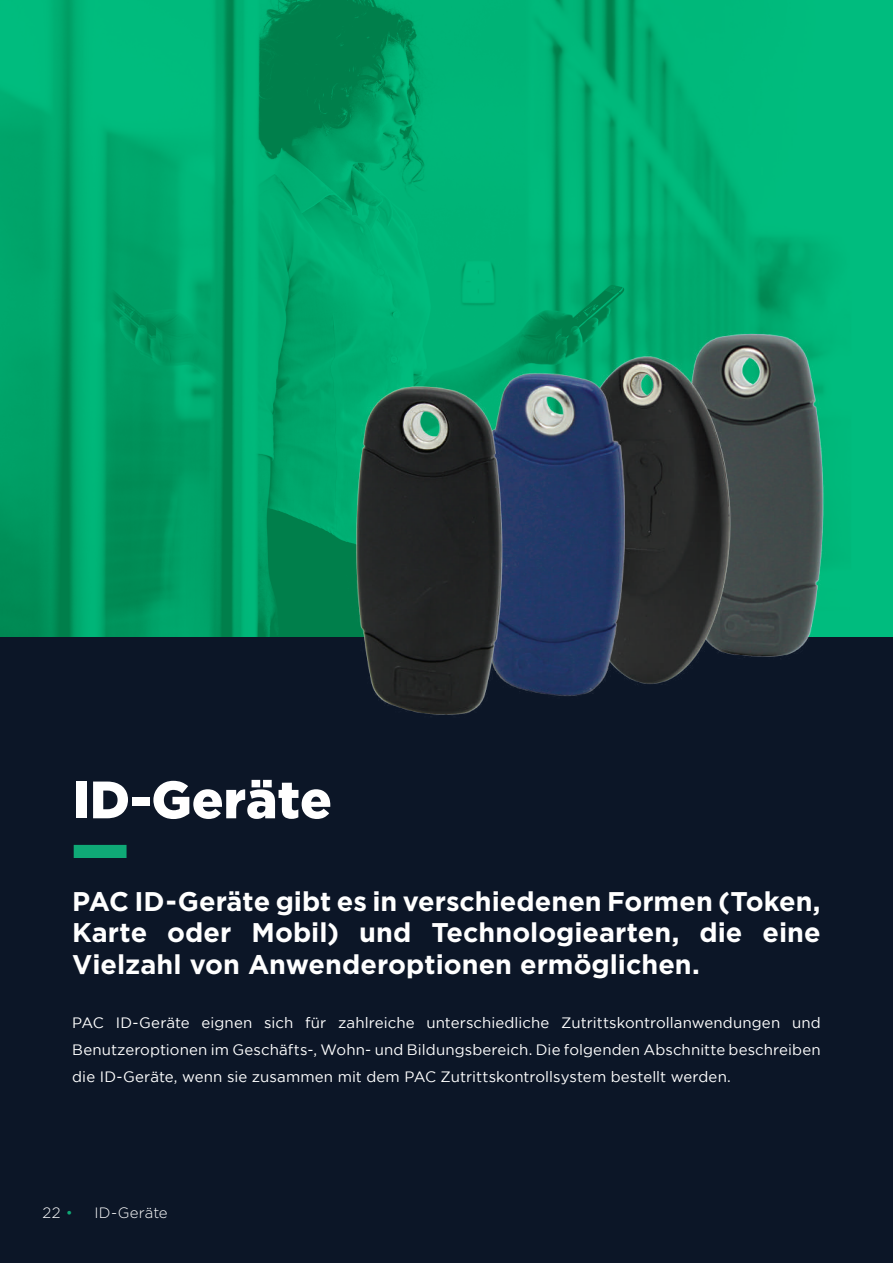
<style>
.page{position:relative;width:893px;height:1263px;background:#fff}
.page>*{position:absolute;margin:0;border:0;box-sizing:border-box;transform-origin:0 0}
.t1{font:900 52.5px "Gotham";color:#fff}
.t2{font:700 27px/31.5px "Gotham";color:#fff;text-align:justify}
.t3{font:15px/27px "Gotham";letter-spacing:.005em;color:#fff;text-align:justify}
.t4{font:300 15px "Gotham";letter-spacing:.01em;color:#fff}
.s1{color:#0fa976}
</style>
<div class="page">
<div style="left:0;top:636px;width:893px;height:627px;background:#0c1627"></div>
<img style="left:0;top:0;width:893px;height:636px">
<svg style="left:74px;top:845px;width:53px;height:13px"></svg>
<img style="left:672px;top:310px;width:156px;height:369px">
<img style="left:568px;top:330px;width:164px;height:368px">
<img style="left:469px;top:344px;width:156px;height:369px">
<img style="left:351px;top:363px;width:156px;height:369px">
<h1 class="t1" style="left:73px;top:769px;width:261px">ID-Geräte</h1>
<h2 class="t2" style="left:72px;top:885px;width:750px">PAC ID-Geräte gibt es in verschiedenen Formen (Token, Karte oder Mobil) und Technologiearten, die eine Vielzahl von Anwenderoptionen ermöglichen.</h2>
<p class="t3" style="left:72px;top:1008px;width:750px">PAC ID-Geräte eignen sich für zahlreiche unterschiedliche Zutrittskontrollanwendungen und Benutzeroptionen im Geschäfts-, Wohn- und Bildungsbereich. Die folgenden Abschnitte beschreiben die ID-Geräte, wenn sie zusammen mit dem PAC Zutrittskontrollsystem bestellt werden.</p>
<p class="t4" style="left:70px;top:1205px;width:100px"><span class="s1">•</span> ID-Geräte</p>
<p class="t4" style="left:43px;top:1205px;width:32px">22 <span class="s1">•</span></p>
</div>
